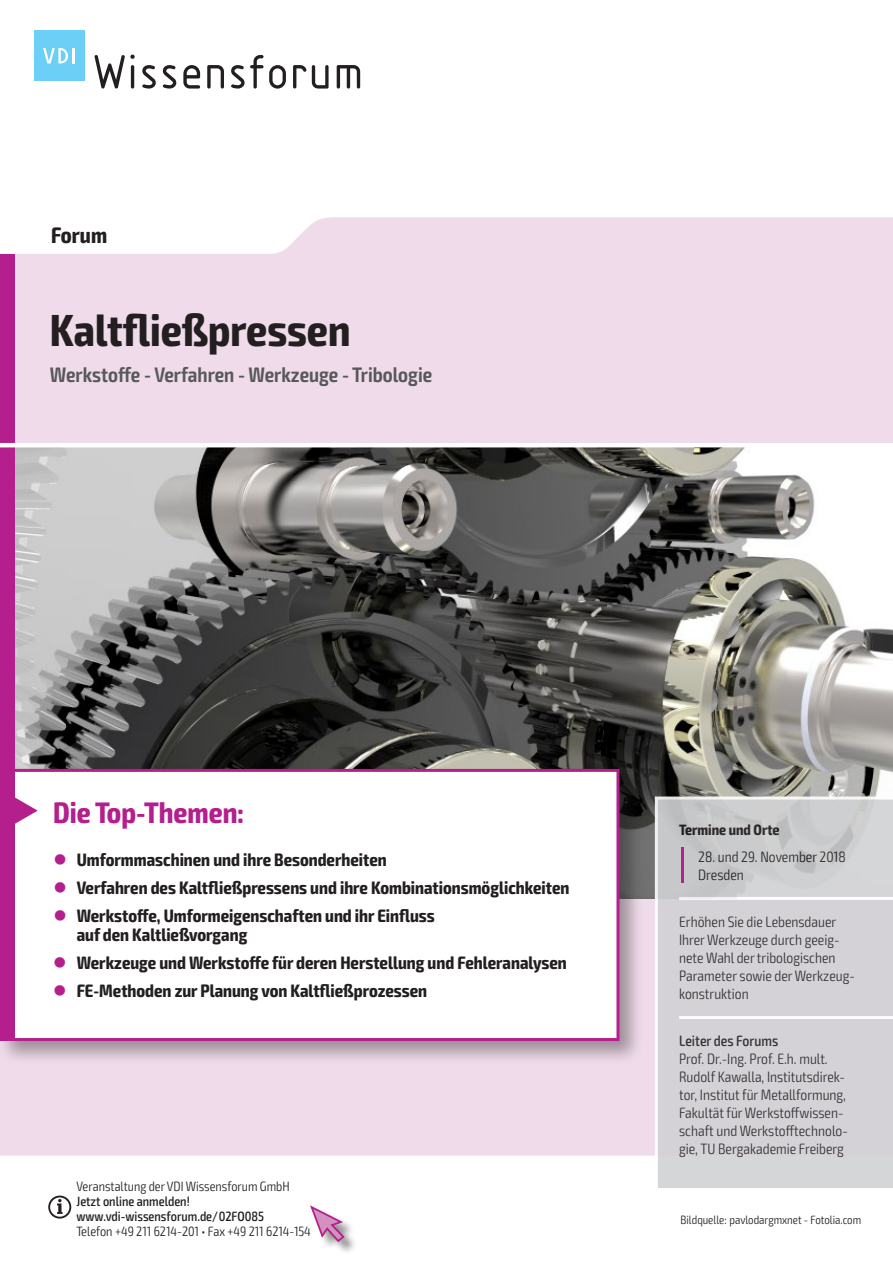
<style>
.page{position:relative;width:893px;height:1263px;background:#fff}
.page>*{position:absolute;margin:0;border:0;box-sizing:border-box;transform-origin:0 0}
.t1{font:700 condensed 45px "Exo 2";color:#231f20}
.t2{font:700 condensed 29.7px "Exo 2";color:#b41e8d}
.t3{font:700 condensed 22.5px "Exo 2";color:#231f20}
.t4{font:600 condensed 21px "Exo 2";color:#57585a}
.t5{font:700 condensed 18px/19.5px "Exo 2";color:#231f20}
.t6{font:300 condensed 15px/18px "Exo 2";color:#231f20}
.t7{font:500 condensed 15px "Exo 2";color:#231f20}
.t8{font:700 condensed 15px "Exo 2";color:#231f20}
.t9{font:300 condensed 13.5px "Exo 2";color:#231f20}
.t10{font:500 condensed 13.5px/15px "Exo 2";color:#231f20}
.t11{font:300 condensed 12px "Exo 2";color:#231f20}
.s1{color:#b41e8d}
</style>
<div class="page">
<div style="left:0;top:217px;width:893px;height:938px;background:#efdbea"></div>
<img style="left:14px;top:447px;width:879px;height:451px">
<div style="left:0;top:765px;width:644px;height:300px;background:#231f20;opacity:.4"></div>
<div style="left:2px;top:770px;width:616px;height:269px;background:#fff"></div>
<div style="left:3px;top:772px;width:11px;height:266px;background:#b41e8d"></div>
<div style="left:0;top:769px;width:619px;height:272px;border:3px solid #b41e8d"></div>
<svg style="left:14px;top:796px;width:24px;height:29px"></svg>
<div style="left:0;top:254px;width:14px;height:519px;background:#b41e8d"></div>
<div style="left:311px;top:1206px;width:47px;height:49px;background:#231f20;opacity:.5"></div>
<svg style="left:310px;top:1205px;width:36px;height:38px"></svg>
<hr style="left:0;top:443px;width:893px;height:4px;background:#fff">
<svg style="left:655px;top:796px;width:238px;height:392px;background:#d3d1d5"></svg>
<svg style="left:94px;top:54px;width:41px;height:35px"></svg>
<svg style="left:142px;top:65px;width:14px;height:24px"></svg>
<svg style="left:163px;top:65px;width:13px;height:24px"></svg>
<svg style="left:183px;top:65px;width:17px;height:24px"></svg>
<svg style="left:207px;top:65px;width:17px;height:24px"></svg>
<svg style="left:231px;top:55px;width:55px;height:34px"></svg>
<svg style="left:293px;top:65px;width:36px;height:24px"></svg>
<svg style="left:337px;top:65px;width:23px;height:24px"></svg>
<div style="left:34px;top:30px;width:50px;height:51px;background:#6bcff6"></div>
<svg style="left:43px;top:48px;width:31px;height:15px"></svg>
<svg style="left:48px;top:1195px;width:23px;height:23px"></svg>
<h3 class="t3" style="left:51px;top:221px;width:58px">Forum</h3>
<h1 class="t1" style="left:50px;top:303px;width:302px">Kaltfließpressen</h1>
<h3 class="t4" style="left:50px;top:362px;width:384px">Werkstoffe - Verfahren - Werkzeuge - Tribologie</h3>
<h2 class="t2" style="left:53px;top:794px;width:192px">Die Top-Themen:</h2>
<p class="t5" style="left:53px;top:850px;width:335px"><span class="s1">●</span> Umformmaschinen und ihre Besonderheiten</p>
<p class="t5" style="left:53px;top:878px;width:517px"><span class="s1">●</span> Verfahren des Kaltfließpressens und ihre Kombinationsmöglichkeiten</p>
<p class="t5" style="left:77px;top:906px;width:360px;text-indent:-23px"><span class="s1">●</span> Werkstoffe, Umformeigenschaften und ihr Einfluss auf den Kaltließvorgang</p>
<p class="t5" style="left:53px;top:953px;width:515px"><span class="s1">●</span> Werkzeuge und Werkstoffe für deren Herstellung und Fehleranalysen</p>
<p class="t5" style="left:53px;top:981px;width:375px"><span class="s1">●</span> FE-Methoden zur Planung von Kaltfließprozessen</p>
<p class="t9" style="left:77px;top:1178px;width:215px">Veranstaltung der VDI Wissensforum GmbH</p>
<p class="t10" style="left:77px;top:1194px;width:189px">Jetzt online anmelden! www.vdi-wissensforum.de/02FO085</p>
<p class="t9" style="left:77px;top:1223px;width:236px">Telefon +49 211 6214-201 • Fax +49 211 6214-154</p>
<p class="t8" style="left:679px;top:821px;width:102px">Termine und Orte</p>
<p class="t6" style="left:698px;top:848px;width:149px">28. und 29. November 2018<br>Dresden</p>
<p class="t6" style="left:679px;top:913px;width:177px">Erhöhen Sie die Lebensdauer<br>Ihrer Werkzeuge durch geeig&shy;nete Wahl der tribologischen<br>Parameter sowie der Werkzeug&shy;konstruktion</p>
<p class="t7" style="left:679px;top:1032px;width:101px">Leiter des Forums</p>
<p class="t6" style="left:679px;top:1050px;width:170px">Prof. Dr.-Ing. Prof. E.h. mult.<br>Rudolf Kawalla, Institutsdirek&shy;tor, Institut für Metallformung,<br>Fakultät für Werkstoffwissen&shy;schaft und Werkstofftechnolo&shy;gie, TU Bergakademie Freiberg</p>
<p class="t11" style="left:681px;top:1212px;width:182px">Bildquelle: pavlodargmxnet - Fotolia.com</p>
</div>
